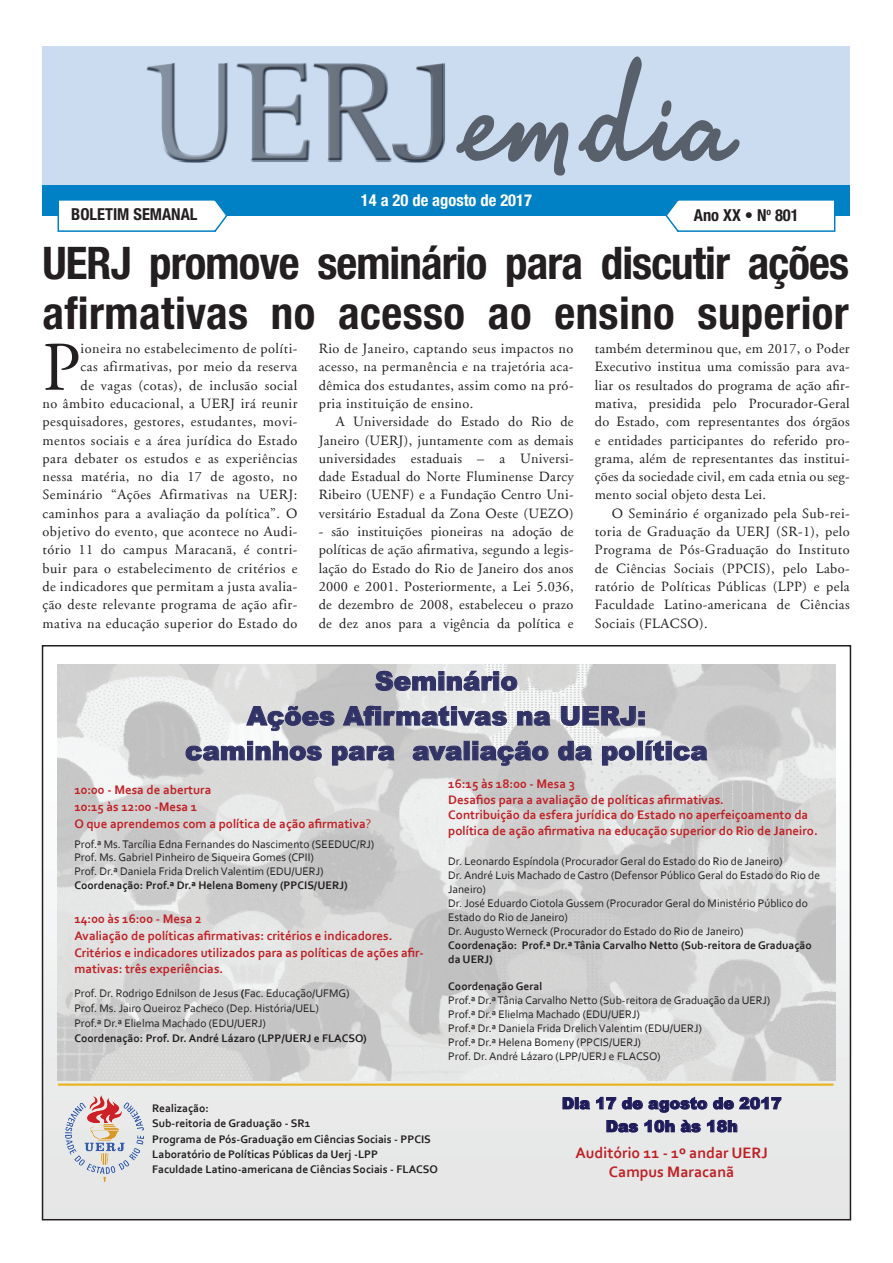
<style>
.page{position:relative;width:893px;height:1263px;background:#fff}
.page>*{position:absolute;margin:0;border:0;box-sizing:border-box;transform-origin:0 0}
.t1{font:69.45px "Adobe Garamond";color:#231f20}
.t2{font:700 condensed 45px/49.5px "Helvetica Neue";letter-spacing:-.02em;color:#231f20}
.t3{font:900 25.95px/34.8px "Arial";color:#313265;text-align:center}
.t4{font:700 condensed 16.5px "Helvetica Neue";color:#231f20}
.t5{font:700 condensed 16.5px "Helvetica Neue";color:#fff}
.t6{font:700 15.9px/19px "Corbel";color:#c02025;text-align:center}
.t7{font:900 15.9px/23px "Arial";color:#1e1b5a;text-align:center}
.t8{font:14.25px/18.3px "Adobe Garamond";letter-spacing:.035em;color:#231f20;text-align:justify}
.t9{font:700 13.05px/16.8px "Corbel";color:#c02025}
.t10{font:11.55px/14px "Corbel";color:#231f20}
.t11{font:700 11.55px/15.3px "Corbel";color:#231f20}
.s1{font-weight:400}
.s2{font-weight:700}
</style>
<div class="page">
<div style="left:43px;top:185px;width:807px;height:31px;background:#0080c5"></div>
<div style="left:43px;top:46px;width:807px;height:139px;background:#ccdcf0"></div>
<svg style="left:665px;top:200px;width:171px;height:32px"></svg>
<svg style="left:57px;top:200px;width:171px;height:32px"></svg>
<svg style="left:456px;top:56px;width:284px;height:120px"></svg>
<img style="left:146px;top:62px;width:299px;height:86px">
<img style="left:147px;top:63px;width:296px;height:97px">
<div style="left:43px;top:646px;width:807px;height:574px;background:linear-gradient(to bottom,#feffff,#e4e5e5)"></div>
<img style="left:58px;top:665px;width:778px;height:416px">
<svg style="left:375px;top:670px;width:143px;height:21px;background:#b6b7c3"></svg>
<svg style="left:246px;top:706px;width:89px;height:25px;background:#b2b2bc"></svg>
<svg style="left:342px;top:705px;width:165px;height:21px;background:#b3b4c0"></svg>
<svg style="left:517px;top:710px;width:34px;height:16px"></svg>
<svg style="left:560px;top:706px;width:85px;height:20px;background:#acacb8"></svg>
<svg style="left:185px;top:740px;width:137px;height:21px"></svg>
<svg style="left:332px;top:745px;width:63px;height:21px"></svg>
<svg style="left:412px;top:745px;width:51px;height:16px"></svg>
<div style="left:464px;top:741px;width:6px;height:19px;border:1px solid #313265"></div>
<svg style="left:472px;top:740px;width:77px;height:26px;background:#ababb6"></svg>
<svg style="left:558px;top:740px;width:35px;height:21px"></svg>
<svg style="left:602px;top:745px;width:33px;height:21px"></svg>
<div style="left:637px;top:741px;width:6px;height:19px;border:1px solid #313265"></div>
<svg style="left:645px;top:740px;width:63px;height:21px"></svg>
<svg style="left:563px;top:1097px;width:27px;height:12px"></svg>
<svg style="left:596px;top:1097px;width:20px;height:12px"></svg>
<svg style="left:622px;top:1097px;width:85px;height:16px"></svg>
<svg style="left:713px;top:1097px;width:68px;height:12px"></svg>
<svg style="left:606px;top:1120px;width:32px;height:12px"></svg>
<svg style="left:644px;top:1120px;width:31px;height:12px"></svg>
<svg style="left:681px;top:1120px;width:20px;height:12px"></svg>
<svg style="left:707px;top:1120px;width:30px;height:12px"></svg>
<img style="left:66px;top:1095px;width:78px;height:86px">
<hr style="left:58px;top:1083px;width:775px;height:3px;background:#e9b21e">
<p class="t5" style="left:361px;top:191px;width:173px">14 a 20 de agosto de 2017</p>
<p class="t4" style="left:71px;top:205px;width:128px">BOLETIM SEMANAL</p>
<p class="t4" style="left:694px;top:205px;width:106px">Ano XX • N<sup>o</sup> 801</p>
<h2 class="t2" style="left:43px;top:238px;width:808px">UERJ promove seminário para discutir ações afirmativas no acesso ao ensino superior</h2>
<p class="t8" style="left:43px;top:340px;width:256px;text-align:right">ioneira no estabelecimento de políti-<br>cas afirmativas, por meio da reserva<br>de vagas (cotas), de inclusão social<br>no âmbito educacional, a UERJ irá reunir pesquisadores, gestores, estudantes, movi&shy;mentos sociais e a área jurídica do Estado para debater os estudos e as experiências nessa matéria, no dia 17 de agosto, no Seminário “Ações Afirmativas na UERJ: caminhos para a avaliação da política”. O objetivo do evento, que acontece no Audi&shy;tório 11 do campus Maracanã, é contri&shy;buir para o estabelecimento de critérios e de indicadores que permitam a justa avalia&shy;ção deste relevante programa de ação afir&shy;mativa na educação superior do Estado do</p>
<p class="t8" style="left:319px;top:340px;width:256px">Rio de Janeiro, captando seus impactos no acesso, na permanência e na trajetória aca&shy;dêmica dos estudantes, assim como na pró&shy;pria instituição de ensino.</p>
<h1 class="t1" style="left:43px;top:331px;width:40px">P</h1>
<p class="t8" style="left:319px;top:413px;width:256px;text-indent:17px">A Universidade do Estado do Rio de Janeiro (UERJ), juntamente com as demais universidades estaduais – a Universi&shy;dade Estadual do Norte Fluminense Darcy Ribeiro (UENF) e a Fundação Centro Uni&shy;versitário Estadual da Zona Oeste (UEZO)</p>
<p class="t8" style="left:319px;top:523px;width:256px">- são instituições pioneiras na adoção de políticas de ação afirmativa, segundo a legis&shy;lação do Estado do Rio de Janeiro dos anos 2000 e 2001. Posteriormente, a Lei 5.036, de dezembro de 2008, estabeleceu o prazo de dez anos para a vigência da política e</p>
<p class="t8" style="left:595px;top:340px;width:256px">também determinou que, em 2017, o Poder Executivo institua uma comissão para ava&shy;liar os resultados do programa de ação afir&shy;mativa, presidida pelo Procurador-Geral do Estado, com representantes dos órgãos e entidades participantes do referido pro&shy;grama, além de representantes das institui&shy;ções da sociedade civil, em cada etnia ou seg&shy;mento social objeto desta Lei.</p>
<p class="t8" style="left:595px;top:504px;width:256px;text-indent:17px">O Seminário é organizado pela Sub-rei&shy;toria de Graduação da UERJ (SR-1), pelo Programa de Pós-Graduação do Instituto de Ciências Sociais (PPCIS), pelo Labo&shy;ratório de Políticas Públicas (LPP) e pela Faculdade Latino-americana de Ciências Sociais (FLACSO).</p>
<h3 class="t3" style="left:185px;top:663px;width:524px">Seminário<br>Ações Afirmativas na UERJ: caminhos para avaliação da política</h3>
<p class="t9" style="left:74px;top:781px;width:299px">10:00 - Mesa de abertura<br>10:15 às 12:00 -Mesa 1<br>O que aprendemos com a política de ação afirmativa<span class="s1">?</span></p>
<p class="t10" style="left:74px;top:836px;width:302px">Prof.ª Ms. Tarcília Edna Fernandes do Nascimento (SEEDUC/RJ)<br>Prof. Ms. Gabriel Pinheiro de Siqueira Gomes (CPII)<br>Prof. Dr.ª Daniela Frida Drelich Valentim (EDU/UERJ)</p>
<p class="t11" style="left:74px;top:878px;width:275px">Coordenação: Prof.ª Dr.ª Helena Bomeny (PPCIS/UERJ)</p>
<p class="t9" style="left:74px;top:910px;width:351px">14:00 às 16:00 - Mesa 2<br>Avaliação de políticas afirmativas: critérios e indicadores.<br>Critérios e indicadores utilizados para as políticas de ações afir&shy;mativas: três experiências.</p>
<p class="t10" style="left:74px;top:986px;width:277px;line-height:14.9px">Prof. Dr. Rodrigo Ednilson de Jesus <span class="s2">(</span>Fac. Educação/UFMG)<br>Prof. Ms. Jairo Queiroz Pacheco (Dep. História/UEL)<br>Prof.ª Dr.ª Elielma Machado (EDU/UERJ)</p>
<p class="t11" style="left:74px;top:1030px;width:294px">Coordenação: Prof. Dr. André Lázaro (LPP/UERJ e FLACSO)</p>
<p class="t9" style="left:448px;top:775px;width:371px;line-height:15.8px">16:15 às 18:00 - Mesa 3<br>Desafios para a avaliação de políticas afirmativas.<br>Contribuição da esfera jurídica do Estado no aperfeiçoamento da política de ação afirmativa na educação superior do Rio de Janeiro.</p>
<p class="t10" style="left:448px;top:854px;width:373px">Dr. Leonardo Espíndola (Procurador Geral do Estado do Rio de Janeiro)<br>Dr. André Luis Machado de Castro (Defensor Público Geral do Estado do Rio de Janeiro)<br>Dr. José Eduardo Ciotola Gussem (Procurador Geral do Ministério Público do Estado do Rio de Janeiro)<br>Dr. Augusto Werneck (Procurador do Estado do Rio de Janeiro)</p>
<p class="t11" style="left:448px;top:937px;width:365px;line-height:14px">Coordenação: Prof.ª Dr.ª Tânia Carvalho Netto (Sub-reitora de Graduação da UERJ)</p>
<p class="t11" style="left:448px;top:979px;width:96px">Coordenação Geral</p>
<p class="t10" style="left:448px;top:993px;width:324px">Prof.ª Dr.ª Tânia Carvalho Netto (Sub-reitora de Graduação da UERJ)<br>Prof.ª Dr.ª Elielma Machado (EDU/UERJ)<br>Prof.ª Dr.ª Daniela Frida Drelich Valentim (EDU/UERJ)<br>Prof.ª Dr.ª Helena Bomeny (PPCIS/UERJ)<br>Prof. Dr. André Lázaro (LPP/UERJ e FLACSO)</p>
<p class="t11" style="left:152px;top:1100px;width:287px">Realização:<br>Sub-reitoria de Graduação - SR1<br>Programa de Pós-Graduação em Ciências Sociais - PPCIS Laboratório de Políticas Públicas da Uerj -LPP<br>Faculdade Latino-americana de Ciências Sociais - FLACSO</p>
<p class="t7" style="left:562px;top:1091px;width:221px">Dia 17 de agosto de 2017<br>Das 10h às 18h</p>
<p class="t6" style="left:575px;top:1143px;width:194px">Auditório 11 - 1º andar UERJ<br>Campus Maracanã</p>
</div>
